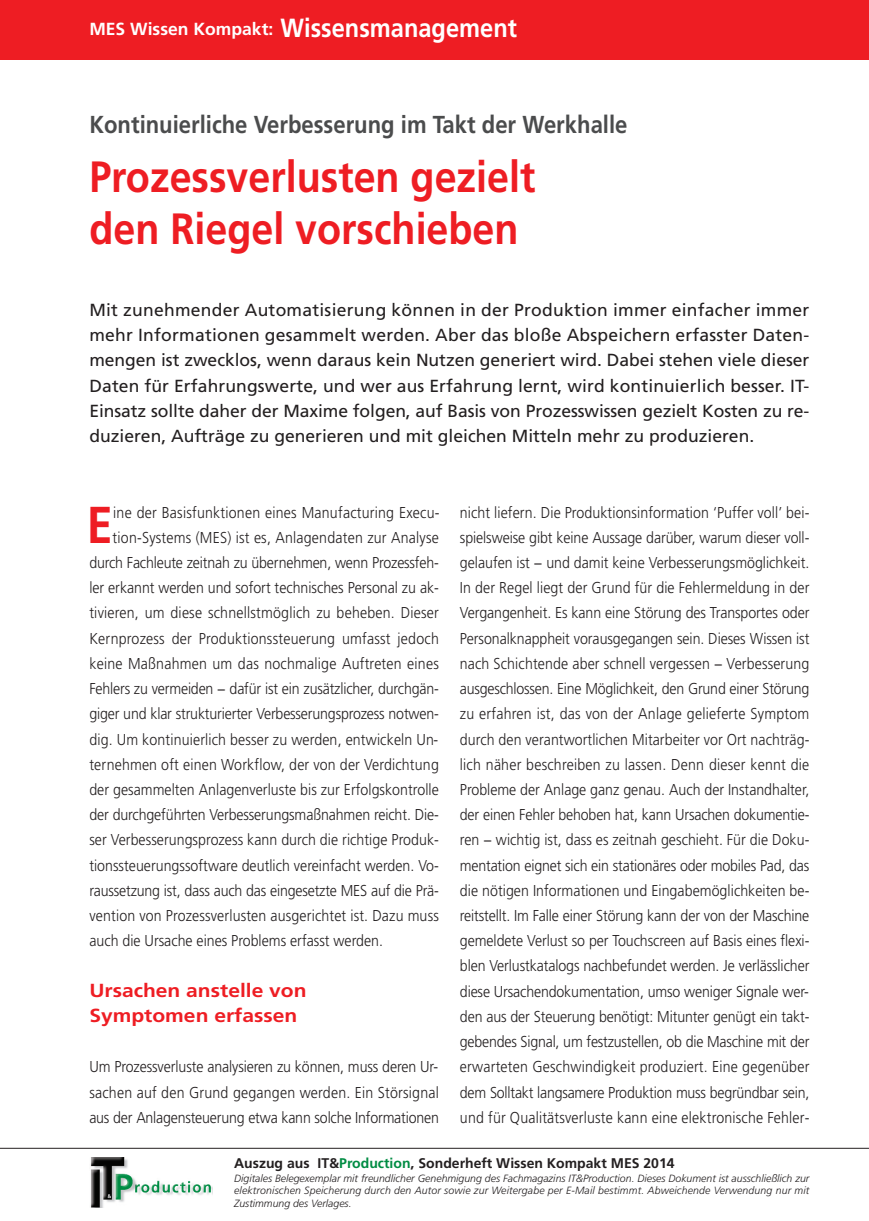
<style>
.page{position:relative;width:869px;height:1221px;background:#fff}
.page>*{position:absolute;margin:0;border:0;box-sizing:border-box;transform-origin:0 0}
.t1{font:700 51.8px "Frutiger";color:#ee1d23;scale:.9 1}
.t2{font:700 43.75px/52.5px "Frutiger";color:#ee1d23;scale:.9 1}
.t3{font:700 26.25px "Frutiger";color:#fff;scale:.9 1}
.t4{font:700 24.5px "Frutiger";color:#4b4c4d;scale:.9 1}
.t5{font:700 18.9px/25.2px "Frutiger";color:#ee1d23;scale:1.11 1}
.t6{font:17.5px/25.2px "Frutiger";color:#231f20;text-align:justify}
.t7{font:700 17.5px "Frutiger";color:#fff}
.t8{font:300 15.75px/25.2px "Frutiger";letter-spacing:.005em;color:#231f20;text-align:justify;scale:.9 1}
.t9{font:700 14px "Frutiger";color:#231f20}
.t10{font:italic 300 10.5px/12.6px "Frutiger";letter-spacing:.015em;color:#231f20;text-align:justify}
.s1{color:#008c43}
</style>
<div class="page">
<div style="left:0;top:0;width:868px;height:60px;background:#ee1d23"></div>
<hr style="left:0;top:1147px;width:868px;height:1px;background:#231f20">
<img style="left:90px;top:1157px;width:122px;height:49px">
<p class="t7" style="left:89px;top:18px;width:185px">MES Wissen Kompakt:</p>
<h3 class="t3" style="left:280px;top:12px;width:264px">Wissensmanagement</h3>
<h3 class="t4" style="left:89px;top:110px;width:599px">Kontinuierliche Verbesserung im Takt der Werkhalle</h3>
<h2 class="t2" style="left:89px;top:150px;width:497px">Prozessverlusten gezielt den Riegel vorschieben</h2>
<p class="t6" style="left:89px;top:297px;width:721px">Mit zunehmender Automatisierung können in der Produktion immer einfacher immer mehr Informationen gesammelt werden. Aber das bloße Abspeichern erfasster Daten&shy;mengen ist zwecklos, wenn daraus kein Nutzen generiert wird. Dabei stehen viele dieser Daten für Erfahrungswerte, und wer aus Erfahrung lernt, wird kontinuierlich besser. IT-Einsatz sollte daher der Maxime folgen, auf Basis von Prozesswissen gezielt Kosten zu re&shy;duzieren, Aufträge zu generieren und mit gleichen Mitteln mehr zu produzieren.</p>
<h1 class="t1" style="left:87px;top:494px;width:30px">E</h1>
<p class="t8" style="left:113px;top:499px;width:364px">ine der Basisfunktionen eines Manufacturing Execu-</p>
<p class="t8" style="left:112px;top:524px;width:364px">tion-Systems (MES) ist es, Anlagendaten zur Analyse</p>
<p class="t8" style="left:89px;top:550px;width:389px">durch Fachleute zeitnah zu übernehmen, wenn Prozessfeh-</p>
<p class="t8" style="left:89px;top:575px;width:389px">ler erkannt werden und sofort technisches Personal zu ak-</p>
<p class="t8" style="left:89px;top:600px;width:389px">tivieren, um diese schnellstmöglich zu beheben. Dieser</p>
<p class="t8" style="left:89px;top:625px;width:389px">Kernprozess der Produktionssteuerung umfasst jedoch</p>
<p class="t8" style="left:89px;top:650px;width:389px">keine Maßnahmen um das nochmalige Auftreten eines</p>
<p class="t8" style="left:89px;top:676px;width:389px">Fehlers zu vermeiden − dafür ist ein zusätzlicher, durchgän-</p>
<p class="t8" style="left:89px;top:701px;width:389px">giger und klar strukturierter Verbesserungsprozess notwen-</p>
<p class="t8" style="left:89px;top:726px;width:389px">dig. Um kontinuierlich besser zu werden, entwickeln Un-</p>
<p class="t8" style="left:89px;top:751px;width:389px">ternehmen oft einen Workflow, der von der Verdichtung</p>
<p class="t8" style="left:89px;top:776px;width:389px">der gesammelten Anlagenverluste bis zur Erfolgskontrolle</p>
<p class="t8" style="left:89px;top:802px;width:389px">der durchgeführten Verbesserungsmaßnahmen reicht. Die-</p>
<p class="t8" style="left:89px;top:827px;width:389px">ser Verbesserungsprozess kann durch die richtige Produk-</p>
<p class="t8" style="left:89px;top:852px;width:389px">tionssteuerungssoftware deutlich vereinfacht werden. Vo-</p>
<p class="t8" style="left:89px;top:877px;width:389px">raussetzung ist, dass auch das eingesetzte MES auf die Prä-</p>
<p class="t8" style="left:89px;top:902px;width:389px">vention von Prozessverlusten ausgerichtet ist. Dazu muss</p>
<p class="t8" style="left:89px;top:928px;width:327px">auch die Ursache eines Problems erfasst werden.</p>
<p class="t5" style="left:89px;top:977px;width:197px">Ursachen anstelle von<br>Symptomen erfassen</p>
<p class="t8" style="left:89px;top:1054px;width:389px">Um Prozessverluste analysieren zu können, muss deren Ur&shy;sachen auf den Grund gegangen werden. Ein Störsignal aus der Anlagensteuerung etwa kann solche Informationen</p>
<p class="t8" style="left:459px;top:499px;width:389px">nicht liefern. Die Produktionsinformation ‘Puffer voll’ bei&shy;spielsweise gibt keine Aussage darüber, warum dieser voll&shy;gelaufen ist − und damit keine Verbesserungsmöglichkeit.<br>In der Regel liegt der Grund für die Fehlermeldung in der Vergangenheit. Es kann eine Störung des Transportes oder Personalknappheit vorausgegangen sein. Dieses Wissen ist nach Schichtende aber schnell vergessen − Verbesserung ausgeschlossen. Eine Möglichkeit, den Grund einer Störung zu erfahren ist, das von der Anlage gelieferte Symptom durch den verantwortlichen Mitarbeiter vor Ort nachträg&shy;lich näher beschreiben zu lassen. Denn dieser kennt die Probleme der Anlage ganz genau. Auch der Instandhalter, der einen Fehler behoben hat, kann Ursachen dokumentie&shy;ren − wichtig ist, dass es zeitnah geschieht. Für die Doku&shy;mentation eignet sich ein stationäres oder mobiles Pad, das die nötigen Informationen und Eingabemöglichkeiten be&shy;reitstellt. Im Falle einer Störung kann der von der Maschine gemeldete Verlust so per Touchscreen auf Basis eines flexi&shy;blen Verlustkatalogs nachbefundet werden. Je verlässlicher diese Ursachendokumentation, umso weniger Signale wer&shy;den aus der Steuerung benötigt: Mitunter genügt ein takt&shy;gebendes Signal, um festzustellen, ob die Maschine mit der erwarteten Geschwindigkeit produziert. Eine gegenüber dem Solltakt langsamere Produktion muss begründbar sein, und für Qualitätsverluste kann eine elektronische Fehler-</p>
<p class="t9" style="left:234px;top:1154px;width:442px">Auszug aus IT&amp;<span class="s1">Production</span>, Sonderheft Wissen Kompakt MES 2014</p>
<p class="t10" style="left:234px;top:1171px;width:576px">Digitales Belegexemplar mit freundlicher Genehmigung des Fachmagazins IT&amp;Production. Dieses Dokument ist ausschließlich zur elektronischen Speicherung durch den Autor sowie zur Weitergabe per E-Mail bestimmt. Abweichende Verwendung nur mit Zustimmung des Verlages.</p>
</div>
